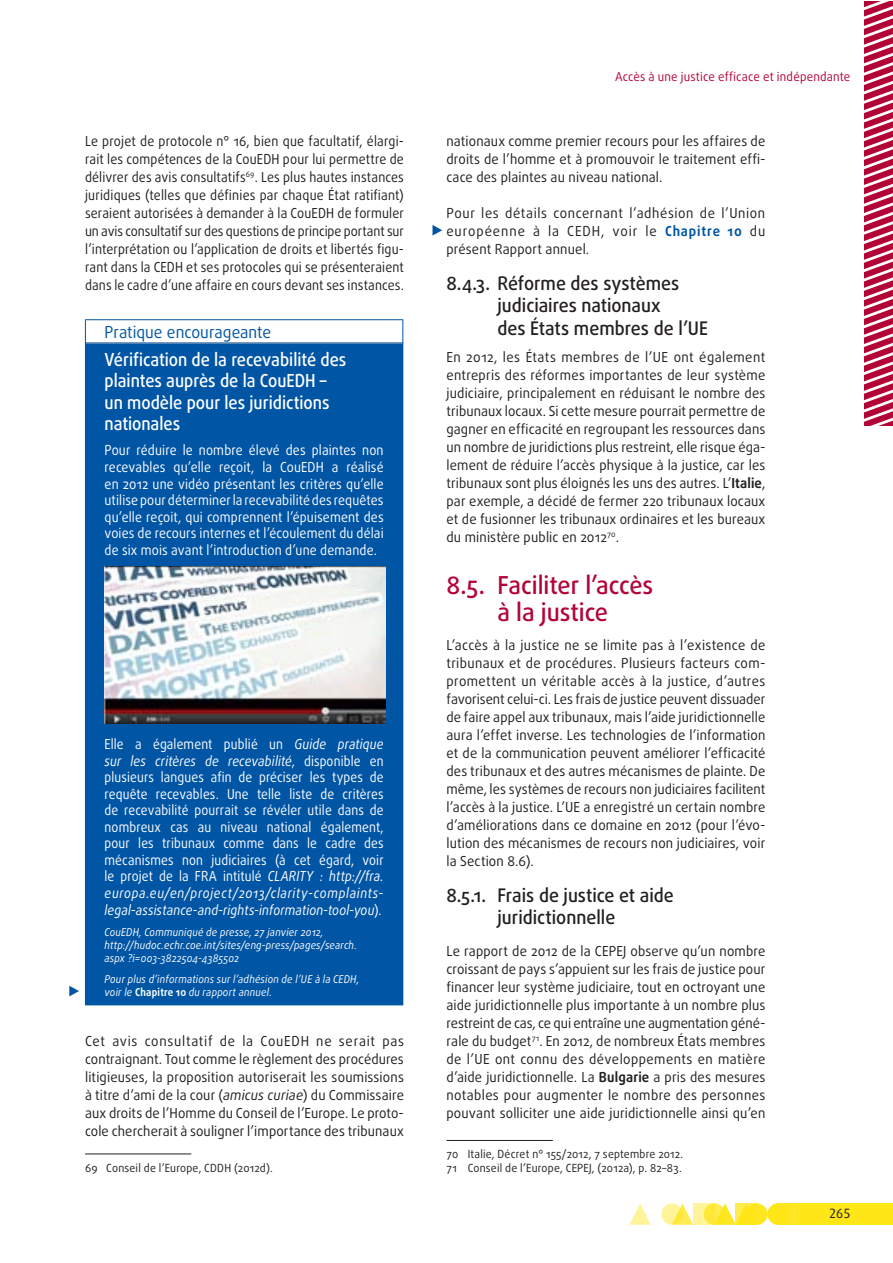
<style>
.page{position:relative;width:893px;height:1263px;background:#fff}
.page>*{position:absolute;margin:0;border:0;box-sizing:border-box;transform-origin:0 0}
.t1{font:500 24.75px/27px "Daxline Pro";color:#b30437;text-align:center;scale:.95 1}
.t2{font:500 18.75px/22.5px "Daxline Pro";color:#231f20;scale:.95 1}
.t3{font:500 18px/21.6px "Daxline Pro";color:#fff;scale:.91 1}
.t4{font:16.5px "Daxline Pro";color:#0155a5;scale:.95 1}
.t5{font:13.8px/18px "Daxline Pro";letter-spacing:.01em;color:#231f20;text-align:justify;scale:.95 1}
.t6{font:13.8px/18px "Daxline Pro";letter-spacing:.01em;color:#231f20;text-align:justify;scale:.91 1}
.t7{font:13.8px/16.5px "Daxline Pro";letter-spacing:.01em;color:#fff;text-align:justify;scale:.89 1}
.t8{font:13.8px/16.5px "Daxline Pro";letter-spacing:.01em;color:#fff;text-align:justify;scale:.91 1}
.t9{font:13.5px "Dax";color:#231f20}
.t10{font:12.3px "Daxline Pro";letter-spacing:.015em;color:#b30437;scale:.95 1}
.t11{font:11.25px/13.5px "Daxline Pro";letter-spacing:.02em;color:#231f20;scale:.95 1}
.t12{font:italic 10.8px/12.9px "Daxline Pro";letter-spacing:.02em;color:#fff;scale:.91 1}
.s1{font-style:italic}
.s2{font-weight:700;font-style:normal}
.s3{font-weight:700;color:#0155a5}
.s4{font-weight:700}
</style>
<div class="page">
<div style="left:799px;top:1203px;width:93px;height:22px;background:#ffe616"></div>
<div style="left:746px;top:1203px;width:21px;height:22px;background:#ffe724;border-radius:50%"></div>
<div style="left:778px;top:1203px;width:21px;height:22px;background:#ffe724"></div>
<svg style="left:675px;top:1203px;width:18px;height:22px"></svg>
<svg style="left:629px;top:1203px;width:22px;height:22px"></svg>
<div style="left:767px;top:1203px;width:22px;height:22px;background:#ffe616;border-radius:50%"></div>
<svg style="left:718px;top:1203px;width:18px;height:22px"></svg>
<svg style="left:704px;top:1203px;width:21px;height:22px"></svg>
<svg style="left:661px;top:1203px;width:21px;height:22px"></svg>
<svg style="left:736px;top:1203px;width:21px;height:22px"></svg>
<svg style="left:693px;top:1203px;width:21px;height:22px"></svg>
<svg style="left:864px;top:1px;width:28px;height:424px"></svg>
<div style="left:85px;top:343px;width:318px;height:662px;background:#0155a5"></div>
<hr style="left:86px;top:342px;width:316px;height:1px;background:#c7c8ca">
<hr style="left:85px;top:319px;width:318px;height:1px;background:#0155a5">
<svg style="left:85px;top:320px;width:1px;height:23px"></svg>
<svg style="left:402px;top:320px;width:1px;height:23px"></svg>
<img style="left:105px;top:566px;width:280px;height:158px">
<hr style="left:85px;top:1153px;width:106px;height:1px;background:#231f20">
<hr style="left:446px;top:1140px;width:107px;height:1px;background:#231f20">
<svg style="left:69px;top:986px;width:10px;height:10px"></svg>
<svg style="left:432px;top:225px;width:10px;height:11px"></svg>
<p class="t6" style="left:85px;top:132px;width:352px">Le projet de protocole n° 16, bien que facultatif, élargi&shy;rait les compétences de la CouEDH pour lui permettre de délivrer des avis consultatifs<sup>69</sup>. Les plus hautes instances juridiques (telles que définies par chaque État ratifiant) seraient autorisées à demander à la CouEDH de formuler un avis consultatif sur des questions de principe portant sur l’interprétation ou l’application de droits et libertés figu&shy;rant dans la CEDH et ses protocoles qui se présenteraient dans le cadre d’une affaire en cours devant ses instances.</p>
<p class="t4" style="left:105px;top:321px;width:177px">Pratique encourageante</p>
<h3 class="t3" style="left:105px;top:348px;width:267px">Vérification de la recevabilité des plaintes auprès de la CouEDH – un modèle pour les juridictions nationales</h3>
<p class="t8" style="left:105px;top:442px;width:308px">Pour réduire le nombre élevé des plaintes non recevables qu’elle reçoit, la CouEDH a réalisé en 2012 une vidéo présentant les critères qu’elle utilise pour déterminer la recevabilité des requêtes qu’elle reçoit, qui comprennent l’épuisement des voies de recours internes et l’écoulement du délai de six mois avant l’introduction d’une demande.</p>
<p class="t7" style="left:105px;top:736px;width:315px">Elle a également publié un <span class="s1">Guide pratique sur les critères de recevabilité</span>, disponible en plusieurs langues afin de préciser les types de requête recevables. Une telle liste de critères de recevabilité pourrait se révéler utile dans de nombreux cas au niveau national également, pour les tribunaux comme dans le cadre des mécanismes non judiciaires (à cet égard, voir le projet de la FRA intitulé <span class="s1">CLARITY : http://fra. europa.eu/en/project/2013/clarity-complaints&shy;legal-assistance-and-rights-information-tool-you</span>).</p>
<p class="t12" style="left:105px;top:926px;width:279px">CouEDH, Communiqué de presse, 27 janvier 2012, http://hudoc.echr.coe.int/sites/eng-press/pages/search. aspx ?i=003-3822504-4385502</p>
<p class="t12" style="left:105px;top:973px;width:282px">Pour plus d’informations sur l’adhésion de l’UE à la CEDH, voir le <span class="s2">Chapitre 10</span> du rapport annuel.</p>
<p class="t5" style="left:85px;top:1032px;width:337px">Cet avis consultatif de la CouEDH ne serait pas contraignant. Tout comme le règlement des procédures litigieuses, la proposition autoriserait les soumissions à titre d’ami de la cour (<span class="s1">amicus curiae</span>) du Commissaire aux droits de l’Homme du Conseil de l’Europe. Le proto&shy;cole chercherait à souligner l’importance des tribunaux</p>
<p class="t11" style="left:85px;top:1161px;width:199px">69 Conseil de l’Europe, CDDH (2012d).</p>
<p class="t10" style="left:615px;top:68px;width:249px">Accès à une justice efficace et indépendante</p>
<p class="t5" style="left:446px;top:132px;width:337px">nationaux comme premier recours pour les affaires de droits de l’homme et à promouvoir le traitement effi&shy;cace des plaintes au niveau national.</p>
<p class="t5" style="left:446px;top:204px;width:337px">Pour les détails concernant l’adhésion de l’Union européenne à la CEDH, voir le <span class="s3">Chapitre 10</span> du présent Rapport annuel.</p>
<h2 class="t2" style="left:497px;top:272px;width:223px;text-indent:-51px">8.4.3. Réforme des systèmes judiciaires nationaux<br>des États membres de l’UE</h2>
<p class="t5" style="left:446px;top:348px;width:337px">En 2012, les États membres de l’UE ont également entrepris des réformes importantes de leur système judiciaire, principalement en réduisant le nombre des tribunaux locaux. Si cette mesure pourrait permettre de gagner en efficacité en regroupant les ressources dans un nombre de juridictions plus restreint, elle risque éga&shy;lement de réduire l’accès physique à la justice, car les tribunaux sont plus éloignés les uns des autres. L’<span class="s4">Italie</span>, par exemple, a décidé de fermer 220 tribunaux locaux et de fusionner les tribunaux ordinaires et les bureaux du ministère public en 2012<sup>70</sup>.</p>
<h1 class="t1" style="left:446px;top:572px;width:219px">8.5. Faciliter l’accès à la justice</h1>
<p class="t5" style="left:446px;top:636px;width:337px">L’accès à la justice ne se limite pas à l’existence de tribunaux et de procédures. Plusieurs facteurs com&shy;promettent un véritable accès à la justice, d’autres favorisent celui-ci. Les frais de justice peuvent dissuader de faire appel aux tribunaux, mais l’aide juridictionnelle aura l’effet inverse. Les technologies de l’information et de la communication peuvent améliorer l’efficacité des tribunaux et des autres mécanismes de plainte. De même, les systèmes de recours non judiciaires facilitent l’accès à la justice. L’UE a enregistré un certain nombre d’améliorations dans ce domaine en 2012 (pour l’évo&shy;lution des mécanismes de recours non judiciaires, voir la Section 8.6).</p>
<h2 class="t2" style="left:446px;top:884px;width:241px;text-align:center">8.5.1. Frais de justice et aide juridictionnelle</h2>
<p class="t5" style="left:446px;top:942px;width:337px">Le rapport de 2012 de la CEPEJ observe qu’un nombre croissant de pays s’appuient sur les frais de justice pour financer leur système judiciaire, tout en octroyant une aide juridictionnelle plus importante à un nombre plus restreint de cas, ce qui entraîne une augmentation géné&shy;rale du budget<sup>71</sup>. En 2012, de nombreux États membres de l’UE ont connu des développements en matière d’aide juridictionnelle. La <span class="s4">Bulgarie</span> a pris des mesures notables pour augmenter le nombre des personnes pouvant solliciter une aide juridictionnelle ainsi qu’en</p>
<p class="t11" style="left:446px;top:1147px;width:251px">70 Italie, Décret n° 155/2012, 7 septembre 2012.<br>71 Conseil de l’Europe, CEPEJ, (2012a), p. 82–83.</p>
<p class="t9" style="left:829px;top:1206px;width:23px">265</p>
<p class="t9" style="left:829px;top:1210px;width:23px">265</p>
</div>
